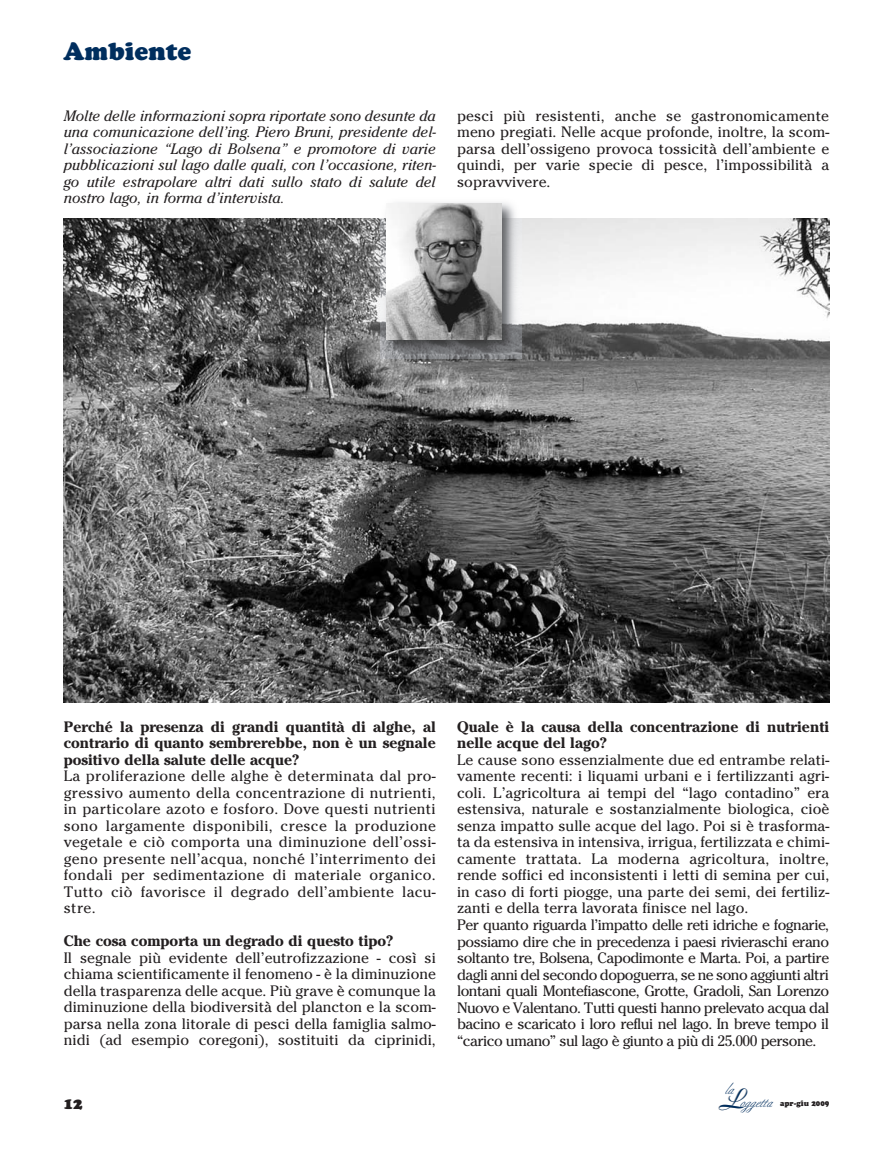
<style>
.page{position:relative;width:893px;height:1149px;background:#fff}
.page>*{position:absolute;margin:0;border:0;box-sizing:border-box;transform-origin:0 0}
.t1{font:900 24px "Cooper BT";color:#002e5e}
.t2{font:15px/16.5px "Cheltenham";color:#231f20;text-align:justify}
.t3{font:italic 15px/16.5px "Cheltenham";color:#231f20;text-align:justify}
.t4{font:700 15px/16.5px "Cheltenham";color:#231f20;text-align:justify}
.t5{font:900 15px "Cooper BT";color:#231f20}
.t6{font:14.4px "Berthold Script";color:#002e5e}
.t7{font:900 7.5px "Cooper BT";color:#231f20;scale:.95 1}
.s1{font-family:"Boulevard";font-size:27px;color:#a8a9ad}
</style>
<div class="page">
<img style="left:64px;top:218px;width:765px;height:484px">
<img style="left:380px;top:202px;width:141px;height:156px">
<img style="left:387px;top:203px;width:115px;height:136px">
<h1 class="t1" style="left:64px;top:42px;width:129px">Ambiente</h1>
<p class="t3" style="left:64px;top:107px;width:374px">Molte delle informazioni sopra riportate sono desunte da una comunicazione dell’ing. Piero Bruni, presidente del&shy;l’associazione “Lago di Bolsena” e promotore di varie pubblicazioni sul lago dalle quali, con l’occasione, riten&shy;go utile estrapolare altri dati sullo stato di salute del nostro lago, in forma d’intervista.</p>
<p class="t2" style="left:457px;top:107px;width:374px">pesci più resistenti, anche se gastronomicamente meno pregiati. Nelle acque profonde, inoltre, la scom&shy;parsa dell’ossigeno provoca tossicità dell’ambiente e quindi, per varie specie di pesce, l’impossibilità a sopravvivere.</p>
<p class="t4" style="left:64px;top:717px;width:374px">Perché la presenza di grandi quantità di alghe, al contrario di quanto sembrerebbe, non è un segnale positivo della salute delle acque?</p>
<p class="t2" style="left:64px;top:767px;width:374px">La proliferazione delle alghe è determinata dal pro&shy;gressivo aumento della concentrazione di nutrienti, in particolare azoto e fosforo. Dove questi nutrienti sono largamente disponibili, cresce la produzione vegetale e ciò comporta una diminuzione dell’ossi&shy;geno presente nell’acqua, nonché l’interrimento dei fondali per sedimentazione di materiale organico.<br>Tutto ciò favorisce il degrado dell’ambiente lacu&shy;stre.</p>
<p class="t4" style="left:64px;top:932px;width:331px">Che cosa comporta un degrado di questo tipo?</p>
<p class="t2" style="left:64px;top:949px;width:374px">Il segnale più evidente dell’eutrofizzazione - così si chiama scientificamente il fenomeno - è la diminuzione della trasparenza delle acque. Più grave è comunque la diminuzione della biodiversità del plancton e la scom&shy;parsa nella zona litorale di pesci della famiglia salmo&shy;nidi (ad esempio coregoni), sostituiti da ciprinidi,</p>
<p class="t4" style="left:457px;top:717px;width:374px">Quale è la causa della concentrazione di nutrienti nelle acque del lago?</p>
<p class="t2" style="left:457px;top:751px;width:374px;text-align:left">Le cause sono essenzialmente due ed entrambe relati&shy;vamente recenti: i liquami urbani e i fertilizzanti agri&shy;coli. L’agricoltura ai tempi del “lago contadino” era estensiva, naturale e sostanzialmente biologica, cioè senza impatto sulle acque del lago. Poi si è trasforma&shy;ta da estensiva in intensiva, irrigua, fertilizzata e chimi&shy;camente trattata. La moderna agricoltura, inoltre, rende soffici ed inconsistenti i letti di semina per cui, in caso di forti piogge, una parte dei semi, dei fertiliz&shy;zanti e della terra lavorata finisce nel lago.<br>Per quanto riguarda l’impatto delle reti idriche e fognarie, possiamo dire che in precedenza i paesi rivieraschi erano soltanto tre, Bolsena, Capodimonte e Marta. Poi, a partire dagli anni del secondo dopoguerra, se ne sono aggiunti altri lontani quali Montefiascone, Grotte, Gradoli, San Lorenzo Nuovo e Valentano. Tutti questi hanno prelevato acqua dal bacino e scaricato i loro reflui nel lago. In breve tempo il “carico umano” sul lago è giunto a più di 25.000 persone.</p>
<p class="t6" style="left:724px;top:1082px;width:10px">la</p>
<p class="t5" style="left:64px;top:1097px;width:20px">12</p>
<p class="t6" style="left:717px;top:1094px;width:56px"><span class="s1">L</span>oggetta</p>
<p class="t7" style="left:780px;top:1100px;width:53px">apr-giu 2009</p>
</div>
